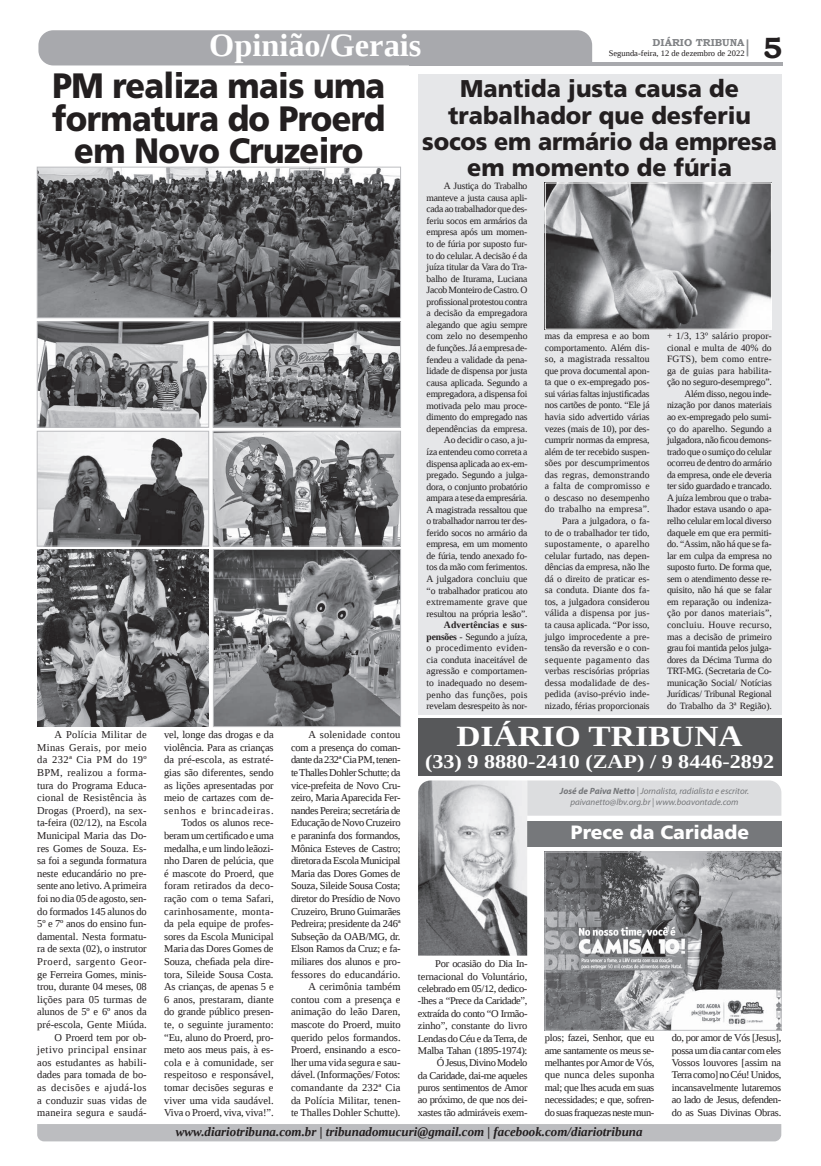
<style>
.page{position:relative;width:821px;height:1166px;background:#fff}
.page>*{position:absolute;margin:0;border:0;box-sizing:border-box;transform-origin:0 0}
.t1{font:900 35.26px/32.4px "Frutiger LT Std";letter-spacing:-.02em;color:#231f20;text-align:center;scale:.92 1}
.t2{font:700 32.38px "Liberation Serif";color:#fff}
.t3{font:700 29.31px "Liberation Serif";color:#fff;scale:1.14 1}
.t4{font:700 29.31px "Bookman Old Style";color:#231f20}
.t5{font:900 24.24px/26.5px "Frutiger LT Std";color:#231f20;text-align:center;scale:.96 1}
.t6{font:700 19.43px "Liberation Serif";color:#fff;scale:1.14 1}
.t7{font:900 19.25px "Frutiger LT Std";color:#fff}
.t8{font:italic 700 12.95px "Liberation Serif";color:#231f20}
.t9{font:10.5px/12.6px "Liberation Serif";letter-spacing:-.01em;color:#231f20;text-align:right}
.t10{font:10.33px/12.4px "Liberation Serif";letter-spacing:-.035em;color:#231f20;text-align:justify}
.t11{font:700 10.06px "Bookman Old Style";color:#808285}
.t12{font:9.62px/11.5px "Liberation Serif";letter-spacing:-.02em;color:#231f20;text-align:right}
.t13{font:italic 9.01px/10.8px "Myriad Pro";color:#76787b;text-align:center}
.t14{font:8.4px "Liberation Serif";color:#231f20}
.s1{font-weight:700}
</style>
<div class="page">
<hr style="left:409px;top:62px;width:374px;height:3px;background:#a8a9ad">
<div style="left:38px;top:30px;width:554px;height:35px;background:#a8a9ad"></div>
<svg style="left:747px;top:39px;width:1px;height:17px"></svg>
<div style="left:37px;top:1124px;width:744px;height:17px;background:#bcbdc0"></div>
<div style="left:418px;top:74px;width:363px;height:641px;background:#e6e7e9"></div>
<div style="left:527px;top:821px;width:254px;height:25px;background:#76787b"></div>
<div style="left:527px;top:780px;width:254px;height:36px;background:#dcdddf"></div>
<img style="left:418px;top:780px;width:109px;height:175px">
<img style="left:547px;top:854px;width:232px;height:174px">
<div style="left:545px;top:852px;width:236px;height:178px;border:1px solid #bcbdc0"></div>
<img style="left:547px;top:185px;width:223px;height:143px">
<div style="left:545px;top:183px;width:227px;height:147px;border:1px solid #fff"></div>
<img style="left:215px;top:323px;width:184px;height:102px">
<div style="left:213px;top:321px;width:188px;height:106px;border:1px solid #bcbdc0"></div>
<img style="left:39px;top:323px;width:168px;height:102px">
<div style="left:37px;top:321px;width:172px;height:106px;border:1px solid #bcbdc0"></div>
<img style="left:215px;top:433px;width:184px;height:111px">
<div style="left:213px;top:431px;width:188px;height:115px;border:1px solid #bcbdc0"></div>
<img style="left:39px;top:433px;width:168px;height:111px">
<div style="left:37px;top:431px;width:172px;height:115px;border:1px solid #bcbdc0"></div>
<img style="left:215px;top:551px;width:184px;height:174px">
<div style="left:213px;top:549px;width:188px;height:178px;border:1px solid #bcbdc0"></div>
<img style="left:39px;top:169px;width:360px;height:147px">
<div style="left:37px;top:167px;width:364px;height:151px;border:1px solid #bcbdc0"></div>
<div style="left:418px;top:718px;width:363px;height:57px;background:#57585a"></div>
<img style="left:37px;top:549px;width:172px;height:178px">
<h2 class="t2" style="left:209px;top:24px;width:214px">Opinião/Gerais</h2>
<p class="t11" style="left:653px;top:35px;width:93px">DIÁRIO TRIBUNA</p>
<p class="t14" style="left:609px;top:48px;width:137px">Segunda-feira, 12 de dezembro de 2022</p>
<h3 class="t4" style="left:763px;top:27px;width:21px">5</h3>
<h1 class="t1" style="left:52px;top:69px;width:364px">PM realiza mais uma formatura do Proerd em Novo Cruzeiro</h1>
<p class="t9" style="left:37px;top:728px;width:111px">A Polícia Militar de<br>Minas Gerais, por meio da 232ª Cia PM do 19º<br>BPM, realizou a forma&shy;tura do Programa Educa&shy;cional de Resistência às<br>Drogas (Proerd), na sex&shy;ta-feira (02/12), na Escola<br>Municipal Maria das Do&shy;res Gomes de Souza. Es&shy;sa foi a segunda formatura neste educandário no pre&shy;sente ano letivo. A primeira foi no dia 05 de agosto, sen&shy;do formados 145 alunos do<br>5º e 7º anos do ensino fun&shy;damental. Nesta formatu&shy;ra de sexta (02), o instrutor<br>Proerd, sargento Geor&shy;ge Ferreira Gomes, minis&shy;trou, durante 04 meses, 08 lições para 05 turmas de alunos de 5º e 6º anos da pré-escola, Gente Miúda.<br>O Proerd tem por ob&shy;jetivo principal ensinar aos estudantes as habili&shy;dades para tomada de bo&shy;as decisões e ajudá-los a conduzir suas vidas de maneira segura e saudá-</p>
<p class="t9" style="left:164px;top:728px;width:111px">vel, longe das drogas e da violência. Para as crianças da pré-escola, as estraté&shy;gias são diferentes, sendo as lições apresentadas por meio de cartazes com de&shy;senhos e brincadeiras.<br>Todos os alunos rece&shy;beram um certificado e uma medalha, e um lindo leãozi&shy;nho Daren de pelúcia, que é mascote do Proerd, que foram retirados da deco&shy;ração com o tema Safari, carinhosamente, monta&shy;da pela equipe de profes&shy;sores da Escola Municipal<br>Maria das Dores Gomes de<br>Souza, chefiada pela dire&shy;tora, Sileide Sousa Costa.<br>As crianças, de apenas 5 e<br>6 anos, prestaram, diante do grande público presen&shy;te, o seguinte juramento: “Eu, aluno do Proerd, pro&shy;meto aos meus pais, à es&shy;cola e à comunidade, ser respeitoso e responsável, tomar decisões seguras e viver uma vida saudável.<br>Viva o Proerd, viva, viva!”.</p>
<p class="t9" style="left:291px;top:728px;width:111px">A solenidade contou com a presença do coman&shy;dante da 232ª Cia PM, tenen&shy;te Thalles Dohler Schutte; da vice-prefeita de Novo Cru&shy;zeiro, Maria Aparecida Fer&shy;nandes Pereira; secretária de<br>Educação de Novo Cruzeiro e paraninfa dos formandos,<br>Mônica Esteves de Castro; diretora da Escola Municipal<br>Maria das Dores Gomes de<br>Souza, Sileide Sousa Costa; diretor do Presídio de Novo<br>Cruzeiro, Bruno Guimarães<br>Pedreira; presidente da 246ª<br>Subseção da OAB/MG, dr.<br>Elson Ramos da Cruz; e fa&shy;miliares dos alunos e pro&shy;fessores do educandário.<br>A cerimônia também contou com a presença e animação do leão Daren, mascote do Proerd, muito querido pelos formandos.<br>Proerd, ensinando a esco&shy;lher uma vida segura e sau&shy;dável. (Informações/ Fotos: comandante da 232ª Cia da Polícia Militar, tenen&shy;te Thalles Dohler Schutte).</p>
<h3 class="t5" style="left:422px;top:75px;width:371px">Mantida justa causa de trabalhador que desferiu socos em armário da empresa em momento de fúria</h3>
<p class="t12" style="left:427px;top:180px;width:102px">A Justiça do Trabalho manteve a justa causa apli&shy;cada ao trabalhador que des&shy;feriu socos em armários da empresa após um momen&shy;to de fúria por suposto fur&shy;to do celular. A decisão é da juíza titular da Vara do Tra&shy;balho de Iturama, Luciana<br>Jacob Monteiro de Castro. O profissional protestou contra a decisão da empregadora alegando que agiu sempre com zelo no desempenho de funções. Já a empresa de&shy;fendeu a validade da pena&shy;lidade de dispensa por justa causa aplicada. Segundo a empregadora, a dispensa foi motivada pelo mau proce&shy;dimento do empregado nas dependências da empresa.<br>Ao decidir o caso, a ju-<br>íza entendeu como correta a dispensa aplicada ao ex-em&shy;pregado. Segundo a julga&shy;dora, o conjunto probatório ampara a tese da empresária.<br>A magistrada ressaltou que o trabalhador narrou ter des&shy;ferido socos no armário da empresa, em um momento de fúria, tendo anexado fo&shy;tos da mão com ferimentos.<br>A julgadora concluiu que “o trabalhador praticou ato extremamente grave que resultou na própria lesão”.</p>
<p class="t12" style="left:427px;top:619px;width:102px;text-align:justify;text-indent:17px"><span class="s1">Advertências e sus&shy;pensões</span> - Segundo a juíza, o procedimento eviden&shy;cia conduta inaceitável de agressão e comportamen&shy;to inadequado no desem&shy;penho das funções, pois revelam desrespeito às nor-</p>
<p class="t12" style="left:545px;top:330px;width:106px">mas da empresa e ao bom comportamento. Além dis&shy;so, a magistrada ressaltou que prova documental apon&shy;ta que o ex-empregado pos&shy;sui várias faltas injustificadas nos cartões de ponto. “Ele já havia sido advertido várias vezes (mais de 10), por des&shy;cumprir normas da empresa, além de ter recebido suspen&shy;sões por descumprimentos das regras, demonstrando a falta de compromisso e o descaso no desempenho do trabalho na empresa”.<br>Para a julgadora, o fa-<br>to de o trabalhador ter tido, supostamente, o aparelho celular furtado, nas depen&shy;dências da empresa, não lhe dá o direito de praticar es&shy;sa conduta. Diante dos fa&shy;tos, a julgadora considerou válida a dispensa por jus&shy;ta causa aplicada. “Por isso, julgo improcedente a pre&shy;tensão da reversão e o con&shy;sequente pagamento das verbas rescisórias próprias dessa modalidade de des&shy;pedida (aviso-prévio inde&shy;nizado, férias proporcionais</p>
<p class="t12" style="left:667px;top:330px;width:106px">+ 1/3, 13º salário propor&shy;cional e multa de 40% do<br>FGTS), bem como entre&shy;ga de guias para habilita&shy;ção no seguro-desemprego”.<br>Além disso, negou inde&shy;nização por danos materiais ao ex-empregado pelo sumi&shy;ço do aparelho. Segundo a julgadora, não ficou demons&shy;trado que o sumiço do celular ocorreu de dentro do armário da empresa, onde ele deveria ter sido guardado e trancado.<br>A juíza lembrou que o traba&shy;lhador estava usando o apa&shy;relho celular em local diverso daquele em que era permiti&shy;do. “Assim, não há que se fa&shy;lar em culpa da empresa no suposto furto. De forma que, sem o atendimento desse re&shy;quisito, não há que se falar em reparação ou indeniza&shy;ção por danos materiais”, concluiu. Houve recurso, mas a decisão de primeiro grau foi mantida pelos julga&shy;dores da Décima Turma do<br>TRT-MG. (Secretaria de Co&shy;municação Social/ Notícias<br>Jurídicas/ Tribunal Regional do Trabalho da 3ª Região).</p>
<h3 class="t3" style="left:456px;top:716px;width:253px">DIÁRIO TRIBUNA</h3>
<h3 class="t6" style="left:425px;top:748px;width:308px">(33) 9 8880-2410 (ZAP) / 9 8446-2892</h3>
<p class="t13" style="left:560px;top:786px;width:191px"><span class="s1">José de Paiva Netto</span> | Jornalista, radialista e escritor. paivanetto@lbv.org.br | www.boavontade.com</p>
<h3 class="t7" style="left:571px;top:820px;width:180px">Prece da Caridade</h3>
<p class="t10" style="left:418px;top:957px;width:111px;text-align:right">Por ocasião do Dia In&shy;ternacional do Voluntário, celebrado em 05/12, dedico--lhes a “Prece da Caridade”, extraída do conto “O Irmão&shy;zinho”, constante do livro<br>Lendas do Céu e da Terra, de<br>Malba Tahan (1895-1974):<br>Ó Jesus, Divino Modelo<br>da Caridade, dai-me aqueles puros sentimentos de Amor ao próximo, de que nos dei&shy;xastes tão admiráveis exem-</p>
<p class="t10" style="left:545px;top:1031px;width:111px">plos; fazei, Senhor, que eu ame santamente os meus se&shy;melhantes por Amor de Vós, que nunca deles suponha mal; que lhes acuda em suas necessidades; e que, sofren&shy;do suas fraquezas neste mun-</p>
<p class="t10" style="left:672px;top:1031px;width:111px">do, por amor de Vós [Jesus], possa um dia cantar com eles Vossos louvores [assim na Terra como] no Céu! Unidos, incansavelmente lutaremos ao lado de Jesus, defenden&shy;do as Suas Divinas Obras.</p>
<h3 class="t8" style="left:176px;top:1123px;width:468px">www.diariotribuna.com.br | tribunadomucuri@gmail.com | facebook.com/diariotribuna</h3>
</div>
